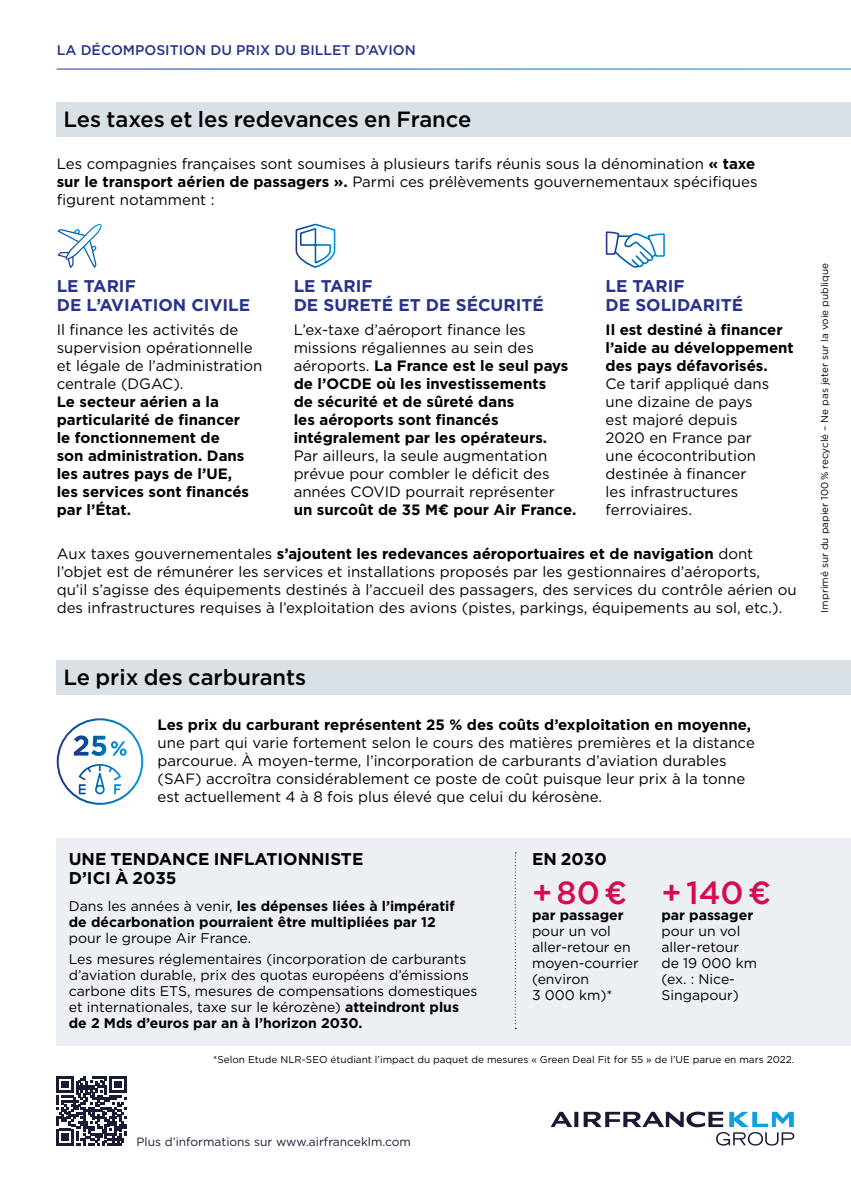
<style>
.page{position:relative;width:851px;height:1191px;background:#fff}
.page>*{position:absolute;margin:0;border:0;box-sizing:border-box;transform-origin:0 0}
.t1{font:500 32px "Gotham";color:#d60b52}
.t2{font:500 22px "Gotham";color:#000}
.t3{font:700 17px/19px "Gotham";color:#28348b}
.t4{font:700 17px/19px "Gotham";color:#000}
.t5{font:15px/18px "Gotham";color:#000}
.t6{font:700 15px/18px "Gotham";color:#000}
.t7{font:14px/16px "Gotham";color:#000}
.t8{font:700 14px/16px "Gotham";color:#000}
.t9{font:500 14px "Gotham";color:#28348b}
.t10{font:12px "Gotham";color:#191b35}
.t11{font:10px "Gotham";color:#000}
.s1{font-weight:700}
.s2{font-weight:400}
</style>
<div class="page">
<svg style="left:550px;top:1111px;width:244px;height:34px"></svg>
<svg style="left:57px;top:1076px;width:69px;height:69px"></svg>
<div style="left:57px;top:102px;width:793px;height:34px;background:#d9e1e7"></div>
<div style="left:57px;top:660px;width:793px;height:34px;background:#d9e1e7"></div>
<div style="left:57px;top:838px;width:793px;height:207px;background:#ecf0f4"></div>
<svg style="left:58px;top:224px;width:44px;height:44px"></svg>
<svg style="left:295px;top:223px;width:41px;height:45px"></svg>
<svg style="left:605px;top:232px;width:60px;height:36px"></svg>
<div style="left:57px;top:718px;width:86px;height:87px;border:2px solid #fff;border-radius:50%"></div>
<svg style="left:74px;top:735px;width:53px;height:21px"></svg>
<svg style="left:79px;top:764px;width:42px;height:30px"></svg>
<svg style="left:514px;top:852px;width:2px;height:176px"></svg>
<p class="t9" style="left:57px;top:41px;width:360px">LA DÉCOMPOSITION DU PRIX DU BILLET D’AVION</p>
<h2 class="t2" style="left:63px;top:105px;width:409px">Les taxes et les redevances en France</h2>
<p class="t5" style="left:57px;top:155px;width:702px">Les compagnies françaises sont soumises à plusieurs tarifs réunis sous la dénomination <span class="s1">« taxe sur le transport aérien de passagers ».</span> Parmi ces prélèvements gouvernementaux spécifiques figurent notamment :</p>
<p class="t3" style="left:57px;top:276px;width:195px">LE TARIF<br>DE L’AVIATION CIVILE</p>
<p class="t5" style="left:57px;top:320px;width:207px">Il finance les activités de supervision opérationnelle et légale de l’administration centrale (DGAC).</p>
<p class="t6" style="left:57px;top:392px;width:194px">Le secteur aérien a la particularité de financer le fonctionnement de son administration. Dans les autres pays de l’UE, les services sont financés par l’État.</p>
<p class="t5" style="left:57px;top:544px;width:741px">Aux taxes gouvernementales <span class="s1">s’ajoutent les redevances aéroportuaires et de navigation</span> dont l’objet est de rémunérer les services et installations proposés par les gestionnaires d’aéroports,<br>qu’il s’agisse des équipements destinés à l’accueil des passagers, des services du contrôle aérien ou des infrastructures requises à l’exploitation des avions (pistes, parkings, équipements au sol, etc.).</p>
<p class="t3" style="left:293px;top:276px;width:252px">LE TARIF<br>DE SURETÉ ET DE SÉCURITÉ</p>
<p class="t6" style="left:293px;top:320px;width:276px"><span class="s2">L’ex-taxe d’aéroport finance les missions régaliennes au sein des aéroports.</span> La France est le seul pays de l’OCDE où les investissements de sécurité et de sûreté dans<br>les aéroports sont financés intégralement par les opérateurs.</p>
<p class="t5" style="left:293px;top:446px;width:263px">Par ailleurs, la seule augmentation prévue pour combler le déficit des années COVID pourrait représenter</p>
<p class="t6" style="left:293px;top:500px;width:284px">un surcoût de 35 M€ pour Air France.</p>
<p class="t3" style="left:605px;top:276px;width:139px">LE TARIF<br>DE SOLIDARITÉ</p>
<p class="t6" style="left:605px;top:320px;width:190px">Il est destiné à financer l’aide au développement des pays défavorisés.</p>
<p class="t5" style="left:605px;top:374px;width:165px">Ce tarif appliqué dans une dizaine de pays est majoré depuis<br>2020 en France par une écocontribution destinée à financer les infrastructures ferroviaires.</p>
<h2 class="t2" style="left:63px;top:663px;width:244px">Le prix des carburants</h2>
<p class="t6" style="left:157px;top:716px;width:595px">Les prix du carburant représentent 25 % des coûts d’exploitation en moyenne,</p>
<p class="t5" style="left:157px;top:733px;width:598px">une part qui varie fortement selon le cours des matières premières et la distance parcourue. À moyen-terme, l’incorporation de carburants d’aviation durables (SAF) accroîtra considérablement ce poste de coût puisque leur prix à la tonne est actuellement 4 à 8 fois plus élevé que celui du kérosène.</p>
<p class="t4" style="left:69px;top:849px;width:296px">UNE TENDANCE INFLATIONNISTE<br>D’ICI À 2035</p>
<p class="t4" style="left:532px;top:849px;width:76px">EN 2030</p>
<h1 class="t1" style="left:532px;top:871px;width:97px">+ 80 €</h1>
<p class="t8" style="left:532px;top:906px;width:93px">par passager</p>
<p class="t7" style="left:532px;top:922px;width:108px">pour un vol aller-retour en moyen-courrier (environ<br>3 000 km)*</p>
<p class="t8" style="left:69px;top:897px;width:387px"><span class="s2">Dans les années à venir,</span> les dépenses liées à l’impératif de décarbonation pourraient être multipliées par 12</p>
<p class="t7" style="left:69px;top:926px;width:399px;line-height:21.6px">pour le groupe Air France.<br>Les mesures réglementaires (incorporation de carburants</p>
<p class="t7" style="left:69px;top:967px;width:410px">d’aviation durable, prix des quotas européens d’émissions carbone dits ETS, mesures de compensations domestiques et internationales, taxe sur le kérozène) <span class="s1">atteindront plus de 2 Mds d’euros par an à l’horizon 2030.</span></p>
<h1 class="t1" style="left:661px;top:871px;width:111px">+ 140 €</h1>
<p class="t8" style="left:661px;top:906px;width:93px">par passager</p>
<p class="t7" style="left:661px;top:922px;width:97px">pour un vol aller-retour de 19 000 km (ex. : Nice-<br>Singapour)</p>
<p class="t11" style="left:213px;top:1053px;width:582px">*Selon Etude NLR-SEO étudiant l’impact du paquet de mesures « Green Deal Fit for 55 » de l’UE parue en mars 2022.</p>
<p class="t11" style="left:818px;top:612px;width:351px;rotate:-90deg">Imprimé sur du papier 100 % recyclé – Ne pas jeter sur la voie publique</p>
<p class="t10" style="left:137px;top:1133px;width:276px">Plus d’informations sur www.airfranceklm.com</p>
</div>
